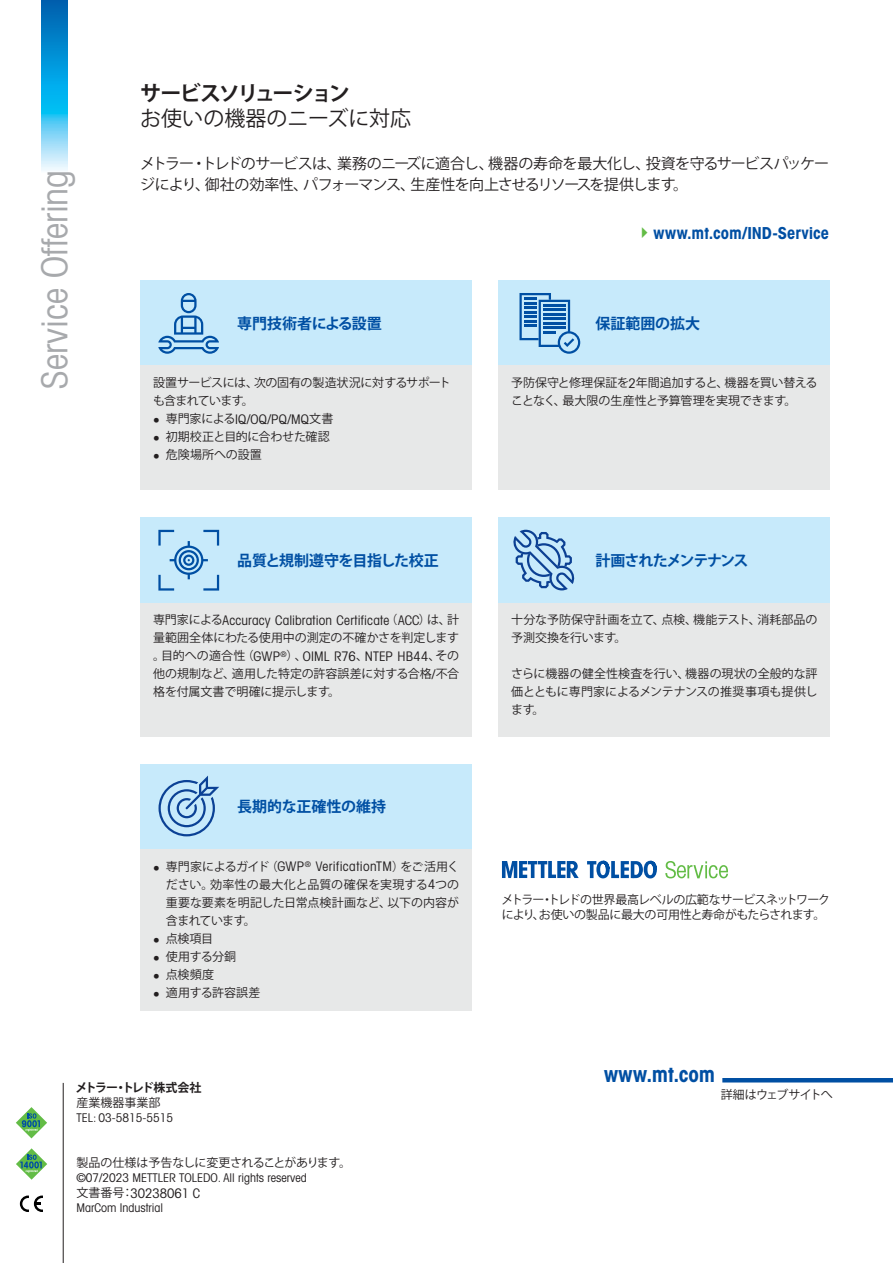
<style>
.page{position:relative;width:893px;height:1263px;background:#fff}
.page>*{position:absolute;margin:0;border:0;box-sizing:border-box;transform-origin:0 0}
.t1{font:36px "Avant Gardefor MT Bk";color:#a7a9ac}
.t2{font:21px "Koz Go Pro";color:#231f20}
.t3{font:700 21px "Koz Go Pro";letter-spacing:-.11em;color:#231f20}
.t4{font:21px "Avant Gardefor MT Bd";letter-spacing:.01em;color:#004fa3}
.t5{font:16.5px "Avant Gardefor MT Bd";color:#004fa3}
.t6{font:15px/21px "Koz Go Pro";letter-spacing:-.055em;color:#231f20}
.t7{font:700 15px "Koz Go Pro";letter-spacing:-.01em;color:#004fa3}
.t8{font:700 15px "Koz Go Pro";letter-spacing:-.08em;color:#004fa3}
.t9{font:13.2px "Avant Gardefor MT Bk";letter-spacing:.015em;color:#231f20}
.t10{font:12px/18px "Koz Go Pro";letter-spacing:-.02em;color:#231f20}
.t11{font:12px "Avant Gardefor MT Bk";color:#231f20}
.t12{font:12px "Koz Go Pro";color:#231f20}
.t13{font:700 12px "Koz Go Pro";letter-spacing:-.08em;color:#231f20}
.t14{font:12px "Koz Go Pro";letter-spacing:-.05em;color:#231f20}
.s1{font-family:"Koz Go Pro";font-size:12px}
.s2{font-family:"Avant Gardefor MT Bk";font-size:13.2px}
</style>
<div class="page">
<hr style="left:63px;top:1083px;width:1px;height:180px;background:#231f20">
<svg style="left:16px;top:1148px;width:31px;height:32px"></svg>
<svg style="left:16px;top:1107px;width:31px;height:31px"></svg>
<svg style="left:20px;top:1195px;width:23px;height:17px"></svg>
<hr style="left:722px;top:1078px;width:171px;height:4px;background:#004fa3">
<svg style="left:665px;top:861px;width:63px;height:17px"></svg>
<svg style="left:502px;top:861px;width:77px;height:17px"></svg>
<svg style="left:587px;top:861px;width:70px;height:17px"></svg>
<div style="left:140px;top:281px;width:332px;height:85px;background:#c7eafb"></div>
<div style="left:140px;top:764px;width:332px;height:85px;background:#c7eafb"></div>
<div style="left:140px;top:518px;width:332px;height:85px;background:#c7eafb"></div>
<div style="left:499px;top:281px;width:331px;height:85px;background:#c7eafb"></div>
<div style="left:499px;top:518px;width:331px;height:85px;background:#c7eafb"></div>
<svg style="left:158px;top:293px;width:61px;height:61px"></svg>
<div style="left:140px;top:366px;width:332px;height:124px;background:#e7e8e8"></div>
<div style="left:140px;top:849px;width:332px;height:162px;background:#e7e8e8"></div>
<div style="left:140px;top:603px;width:332px;height:134px;background:#e7e8e8"></div>
<div style="left:499px;top:366px;width:331px;height:124px;background:#e7e8e8"></div>
<div style="left:499px;top:603px;width:331px;height:134px;background:#e7e8e8"></div>
<svg style="left:519px;top:293px;width:61px;height:61px"></svg>
<svg style="left:159px;top:775px;width:60px;height:61px"></svg>
<svg style="left:513px;top:530px;width:61px;height:60px"></svg>
<svg style="left:158px;top:530px;width:61px;height:61px"></svg>
<svg style="left:42px;top:0;width:25px;height:171px;background:#32aae1"></svg>
<h1 class="t1" style="left:32px;top:389px;width:220px;rotate:-90deg">Service Offering</h1>
<h2 class="t3" style="left:140px;top:79px;width:211px">サービスソリューション</h2>
<h2 class="t2" style="left:140px;top:105px;width:272px">お使いの機器のニーズに対応</h2>
<p class="t6" style="left:140px;top:153px;width:690px">メトラー・トレドのサービスは、業務のニーズに適合し、機器の寿命を最大化し、投資を守るサービスパッケージにより、御社の効率性、パフォーマンス、生産性を向上させるリソースを提供します。</p>
<h3 class="t5" style="left:653px;top:222px;width:177px">www.mt.com/IND-Service</h3>
<p class="t7" style="left:237px;top:313px;width:146px">専門技術者による設置</p>
<p class="t10" style="left:153px;top:374px;width:299px">設置サービスには、次の固有の製造状況に対するサポートも含まれています。</p>
<p class="t9" style="left:153px;top:411px;width:182px">• <span class="s1">専門家による</span>IQ/OQ/PQ/MQ<span class="s1">文書</span></p>
<p class="t10" style="left:153px;top:428px;width:178px"><span class="s2">•</span> 初期校正と目的に合わせた確認</p>
<p class="t12" style="left:153px;top:447px;width:110px"><span class="s2">•</span> 危険場所への設置</p>
<p class="t7" style="left:237px;top:551px;width:203px">品質と規制遵守を目指した校正</p>
<p class="t9" style="left:153px;top:612px;width:308px"><span class="s1">専門家による</span>Accuracy Calibration Certificate<span class="s1">（</span>ACC<span class="s1">）は、計</span></p>
<p class="t10" style="left:153px;top:629px;width:308px">量範囲全体にわたる使用中の測定の不確かさを判定します</p>
<p class="t9" style="left:153px;top:648px;width:308px"><span class="s1">。目的への適合性（</span>GWP<sup>®</sup><span class="s1">）、</span>OIML R76<span class="s1">、</span>NTEP HB44<span class="s1">、その</span></p>
<p class="t10" style="left:153px;top:665px;width:308px">他の規制など、適用した特定の許容誤差に対する合格<span class="s2">/</span>不合格を付属文書で明確に提示します。</p>
<p class="t7" style="left:237px;top:797px;width:151px">長期的な正確性の維持</p>
<p class="t9" style="left:153px;top:858px;width:308px">• <span class="s1">専門家によるガイド（</span>GWP<sup>®</sup> VerificationTM<span class="s1">）をご活用く</span></p>
<p class="t10" style="left:166px;top:876px;width:295px;text-align:justify">ださい。効率性の最大化と品質の確保を実現する<span class="s2">4</span>つの重要な要素を明記した日常点検計画など、以下の内容が含まれています。</p>
<p class="t10" style="left:153px;top:930px;width:62px"><span class="s2">•</span> 点検項目</p>
<p class="t10" style="left:153px;top:948px;width:85px"><span class="s2">•</span> 使用する分銅</p>
<p class="t10" style="left:153px;top:966px;width:63px"><span class="s2">•</span> 点検頻度</p>
<p class="t10" style="left:153px;top:984px;width:109px"><span class="s2">•</span> 適用する許容誤差</p>
<p class="t7" style="left:595px;top:313px;width:106px">保証範囲の拡大</p>
<p class="t10" style="left:511px;top:374px;width:308px">予防保守と修理保証を<span class="s2">2</span>年間追加すると、機器を買い替えることなく、最大限の生産性と予算管理を実現できます。</p>
<p class="t8" style="left:595px;top:550px;width:155px">計画されたメンテナンス</p>
<p class="t10" style="left:511px;top:611px;width:308px">十分な予防保守計画を立て、点検、機能テスト、消耗部品の予測交換を行います。</p>
<p class="t10" style="left:511px;top:665px;width:308px;text-align:justify">さらに機器の健全性検査を行い、機器の現状の全般的な評価とともに専門家によるメンテナンスの推奨事項も提供します。</p>
<p class="t10" style="left:501px;top:892px;width:330px;line-height:15px">メトラー・トレドの世界最高レベルの広範なサービスネットワークにより、お使いの製品に最大の可用性と寿命がもたらされます。</p>
<p class="t13" style="left:76px;top:1080px;width:127px">メトラー・トレド株式会社</p>
<p class="t12" style="left:76px;top:1095px;width:85px">産業機器事業部</p>
<p class="t11" style="left:76px;top:1110px;width:98px">TEL: 03-5815-5515</p>
<p class="t10" style="left:76px;top:1154px;width:276px">製品の仕様は予告なしに変更されることがあります。</p>
<p class="t11" style="left:76px;top:1170px;width:232px">©07/2023 METTLER TOLEDO. All rights reserved</p>
<p class="t9" style="left:76px;top:1185px;width:125px"><span class="s1">文書番号：</span>30238061 C</p>
<p class="t11" style="left:76px;top:1200px;width:88px">MarCom Industrial</p>
<h2 class="t4" style="left:604px;top:1061px;width:113px">www.mt.com</h2>
<p class="t14" style="left:721px;top:1087px;width:114px">詳細はウェブサイトへ</p>
</div>
